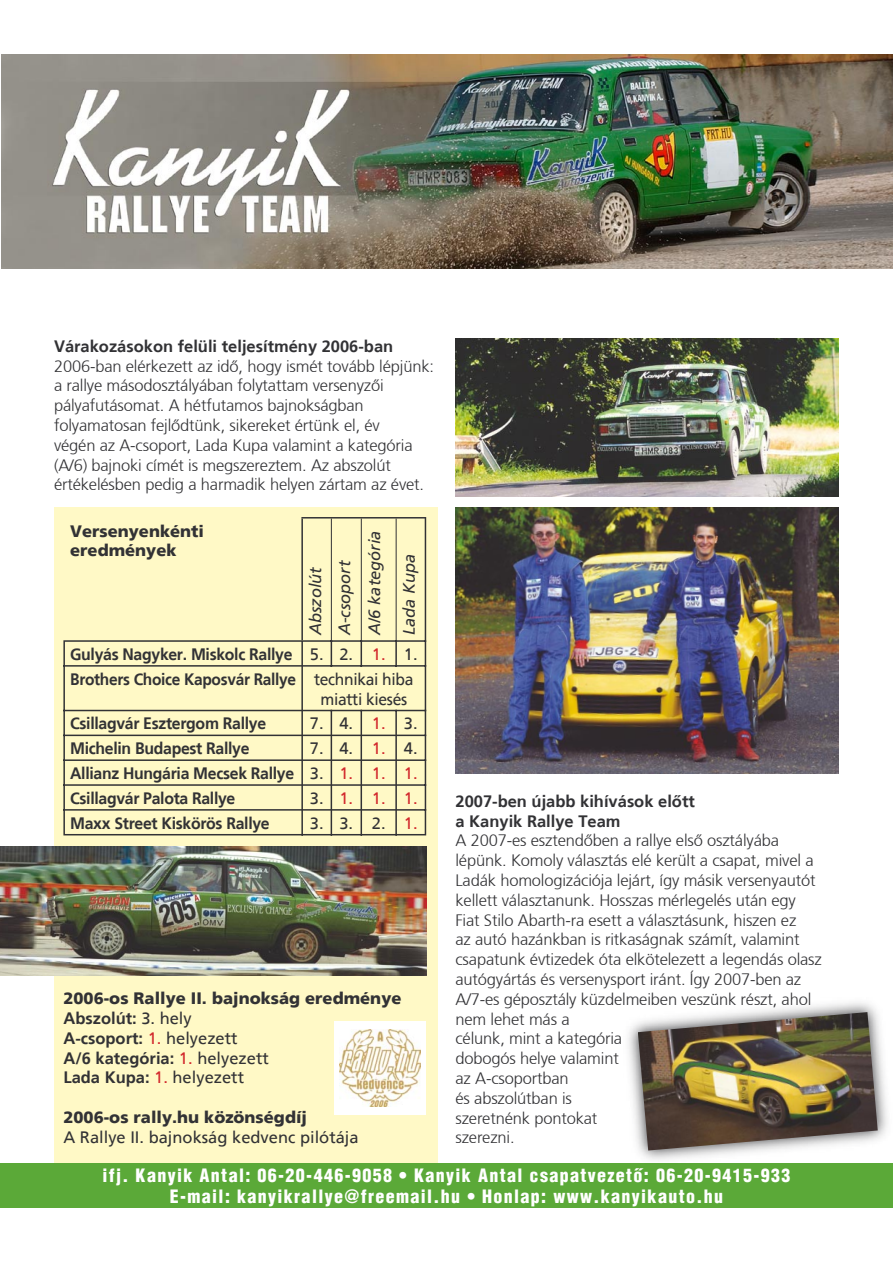
<style>
.page{position:relative;width:893px;height:1263px;background:#fff}
.page>*{position:absolute;margin:0;border:0;box-sizing:border-box;transform-origin:0 0}
.t1{font:900 condensed 18px "H Helvetica";letter-spacing:.075em;color:#fff}
.t2{font:300 16.5px/19.8px "H Fruti";letter-spacing:-.01em;color:#323235}
.t3{font:700 16.5px "H Fruti";color:#323235}
.t4{font:700 16.5px "H Fruti";letter-spacing:-.02em;color:#323235;scale:.96 1}
.t5{font:900 16.5px/19.8px "H Fruti";color:#323235}
.t6{font:16.5px "H Fruti";color:#323235}
.t7{font:italic 16.5px "H Fruti";color:#323235}
.t8{font:700 16.5px "H Fruti";letter-spacing:-.02em;color:#323235;scale:.94 1}
.t9{font:16.5px/19.8px "H Fruti";letter-spacing:-.02em;color:#323235;text-align:center;scale:.95 1}
.t10{font:16.5px "H Fruti";color:#d2282c}
.s1{font-weight:400}
.s2{font-weight:400;color:#d2282c}
</style>
<div class="page">
<div style="left:54px;top:507px;width:383px;height:671px;background:#fff9c6"></div>
<img style="left:1px;top:54px;width:892px;height:215px">
<hr style="left:331px;top:518px;width:1px;height:122px;background:#323235">
<hr style="left:361px;top:518px;width:1px;height:122px;background:#323235">
<hr style="left:396px;top:518px;width:1px;height:122px;background:#323235">
<hr style="left:301px;top:517px;width:30px;height:1px;background:#323235">
<hr style="left:331px;top:517px;width:30px;height:1px;background:#323235">
<hr style="left:361px;top:517px;width:35px;height:1px;background:#323235">
<hr style="left:396px;top:517px;width:30px;height:1px;background:#323235">
<hr style="left:425px;top:518px;width:1px;height:122px;background:#323235">
<hr style="left:301px;top:518px;width:2px;height:122px;background:#323235">
<hr style="left:63px;top:640px;width:240px;height:2px;background:#323235">
<hr style="left:63px;top:642px;width:2px;height:23px;background:#323235">
<hr style="left:303px;top:640px;width:28px;height:2px;background:#323235">
<hr style="left:301px;top:642px;width:2px;height:23px;background:#323235">
<hr style="left:332px;top:640px;width:29px;height:2px;background:#323235">
<svg style="left:331px;top:640px;width:1px;height:27px"></svg>
<hr style="left:362px;top:640px;width:33px;height:2px;background:#323235">
<svg style="left:361px;top:640px;width:1px;height:27px"></svg>
<hr style="left:397px;top:640px;width:29px;height:2px;background:#323235">
<hr style="left:395px;top:640px;width:2px;height:27px;background:#323235">
<hr style="left:63px;top:665px;width:240px;height:2px;background:#323235">
<hr style="left:63px;top:667px;width:2px;height:43px;background:#323235">
<hr style="left:303px;top:665px;width:28px;height:2px;background:#323235">
<hr style="left:301px;top:667px;width:2px;height:43px;background:#323235">
<hr style="left:332px;top:665px;width:29px;height:2px;background:#323235">
<hr style="left:362px;top:665px;width:33px;height:2px;background:#323235">
<hr style="left:397px;top:665px;width:29px;height:2px;background:#323235">
<svg style="left:425px;top:642px;width:1px;height:23px"></svg>
<hr style="left:425px;top:667px;width:1px;height:43px;background:#323235">
<hr style="left:63px;top:710px;width:240px;height:1px;background:#323235">
<hr style="left:63px;top:711px;width:2px;height:24px;background:#323235">
<hr style="left:362px;top:710px;width:33px;height:1px;background:#323235">
<hr style="left:63px;top:735px;width:240px;height:1px;background:#323235">
<hr style="left:63px;top:736px;width:2px;height:23px;background:#323235">
<hr style="left:362px;top:735px;width:35px;height:1px;background:#323235">
<hr style="left:63px;top:759px;width:240px;height:2px;background:#323235">
<hr style="left:63px;top:761px;width:2px;height:23px;background:#323235">
<hr style="left:362px;top:759px;width:35px;height:2px;background:#323235">
<hr style="left:63px;top:784px;width:240px;height:2px;background:#323235">
<hr style="left:63px;top:786px;width:2px;height:23px;background:#323235">
<hr style="left:362px;top:784px;width:35px;height:2px;background:#323235">
<hr style="left:63px;top:809px;width:240px;height:2px;background:#323235">
<hr style="left:63px;top:811px;width:2px;height:23px;background:#323235">
<hr style="left:362px;top:809px;width:35px;height:2px;background:#323235">
<hr style="left:63px;top:834px;width:238px;height:1px;background:#323235">
<svg style="left:301px;top:710px;width:61px;height:125px"></svg>
<hr style="left:362px;top:834px;width:33px;height:1px;background:#323235">
<svg style="left:395px;top:710px;width:31px;height:125px"></svg>
<div style="left:0;top:1163px;width:893px;height:45px;background:#5ba938"></div>
<img style="left:0;top:846px;width:426px;height:130px">
<img style="left:455px;top:507px;width:384px;height:267px">
<svg style="left:628px;top:1002px;width:260px;height:158px"></svg>
<img style="left:638px;top:1012px;width:240px;height:138px">
<img style="left:455px;top:339px;width:384px;height:157px">
<div style="left:334px;top:1021px;width:92px;height:94px;background:#fff"></div>
<img style="left:340px;top:1030px;width:80px;height:76px">
<p class="t3" style="left:54px;top:336px;width:341px">Várakozásokon felüli teljesítmény 2006-ban</p>
<p class="t2" style="left:54px;top:356px;width:381px">2006-ban elérkezett az idő, hogy ismét tovább lépjünk: a rallye másodosztályában folytattam versenyzői pályafutásomat. A hétfutamos bajnokságban folyamatosan fejlődtünk, sikereket értünk el, év<br>végén az A-csoport, Lada Kupa valamint a kategória (A/6) bajnoki címét is megszereztem. Az abszolút értékelésben pedig a harmadik helyen zártam az évet.</p>
<p class="t5" style="left:70px;top:521px;width:135px">Versenyenkénti eredmények</p>
<p class="t7" style="left:306px;top:635px;width:70px;rotate:-90deg">Abszolút</p>
<p class="t7" style="left:335px;top:635px;width:76px;rotate:-90deg">A-csoport</p>
<p class="t7" style="left:365px;top:635px;width:106px;rotate:-90deg">A/6 kategória</p>
<p class="t7" style="left:400px;top:635px;width:83px;rotate:-90deg">Lada Kupa</p>
<p class="t4" style="left:70px;top:644px;width:233px">Gulyás Nagyker. Miskolc Rallye</p>
<p class="t6" style="left:310px;top:644px;width:15px">5.</p>
<p class="t6" style="left:339px;top:644px;width:15px">2.</p>
<p class="t10" style="left:372px;top:644px;width:15px">1.</p>
<p class="t6" style="left:404px;top:644px;width:15px">1.</p>
<p class="t8" style="left:70px;top:669px;width:242px">Brothers Choice Kaposvár Rallye</p>
<p class="t9" style="left:314px;top:669px;width:106px">technikai hiba miatti kiesés</p>
<p class="t4" style="left:70px;top:714px;width:206px">Csillagvár Esztergom Rallye</p>
<p class="t6" style="left:310px;top:714px;width:15px">7.</p>
<p class="t6" style="left:339px;top:714px;width:15px">4.</p>
<p class="t10" style="left:372px;top:714px;width:15px">1.</p>
<p class="t6" style="left:404px;top:714px;width:15px">3.</p>
<p class="t4" style="left:70px;top:739px;width:188px">Michelin Budapest Rallye</p>
<p class="t6" style="left:310px;top:739px;width:15px">7.</p>
<p class="t6" style="left:339px;top:739px;width:15px">4.</p>
<p class="t10" style="left:372px;top:739px;width:15px">1.</p>
<p class="t6" style="left:404px;top:739px;width:15px">4.</p>
<p class="t4" style="left:70px;top:764px;width:235px">Allianz Hungária Mecsek Rallye</p>
<p class="t6" style="left:310px;top:764px;width:15px">3.</p>
<p class="t10" style="left:339px;top:764px;width:15px">1.</p>
<p class="t10" style="left:372px;top:764px;width:15px">1.</p>
<p class="t10" style="left:404px;top:764px;width:15px">1.</p>
<p class="t4" style="left:70px;top:788px;width:174px">Csillagvár Palota Rallye</p>
<p class="t6" style="left:310px;top:788px;width:15px">3.</p>
<p class="t10" style="left:339px;top:788px;width:15px">1.</p>
<p class="t10" style="left:372px;top:788px;width:15px">1.</p>
<p class="t10" style="left:404px;top:788px;width:15px">1.</p>
<p class="t4" style="left:70px;top:813px;width:209px">Maxx Street Kiskörös Rallye</p>
<p class="t6" style="left:310px;top:813px;width:15px">3.</p>
<p class="t6" style="left:339px;top:813px;width:15px">3.</p>
<p class="t6" style="left:372px;top:813px;width:15px">2.</p>
<p class="t10" style="left:404px;top:813px;width:15px">1.</p>
<p class="t3" style="left:455px;top:791px;width:241px">2007-ben újabb kihívások előtt</p>
<p class="t3" style="left:455px;top:811px;width:167px">a Kanyik Rallye Team</p>
<p class="t2" style="left:455px;top:831px;width:368px">A 2007-es esztendőben a rallye első osztályába lépünk. Komoly választás elé került a csapat, mivel a Ladák homologizációja lejárt, így másik versenyautót kellett választanunk. Hosszas mérlegelés után egy Fiat Stilo Abarth-ra esett a választásunk, hiszen ez<br>az autó hazánkban is ritkaságnak számít, valamint csapatunk évtizedek óta elkötelezett a legendás olasz autógyártás és versenysport iránt. Így 2007-ben az A/7-es géposztály küzdelmeiben veszünk részt, ahol nem lehet más a<br>célunk, mint a kategória<br>dobogós helye valamint<br>az A-csoportban<br>és abszolútban is<br>szeretnénk pontokat<br>szerezni.</p>
<p class="t5" style="left:63px;top:988px;width:340px">2006-os Rallye II. bajnokság eredménye</p>
<p class="t3" style="left:63px;top:1009px;width:130px">Abszolút: <span class="s1">3. hely</span></p>
<p class="t3" style="left:63px;top:1028px;width:176px">A-csoport: <span class="s2">1.</span> <span class="s1">helyezett</span></p>
<p class="t3" style="left:63px;top:1048px;width:207px">A/6 kategória: <span class="s2">1.</span> <span class="s1">helyezett</span></p>
<p class="t3" style="left:63px;top:1068px;width:182px">Lada Kupa: <span class="s2">1.</span> <span class="s1">helyezett</span></p>
<p class="t5" style="left:63px;top:1107px;width:245px">2006-os rally.hu közönségdíj</p>
<p class="t6" style="left:63px;top:1127px;width:297px">A Rallye II. bajnokság kedvenc pilótája</p>
<p class="t1" style="left:102px;top:1164px;width:690px">ifj. Kanyik Antal: 06-20-446-9058 • Kanyik Antal csapatvezetõ: 06-20-9415-933</p>
<p class="t1" style="left:170px;top:1185px;width:555px">E-mail: kanyikrallye@freemail.hu • Honlap: www.kanyikauto.hu</p>
</div>
